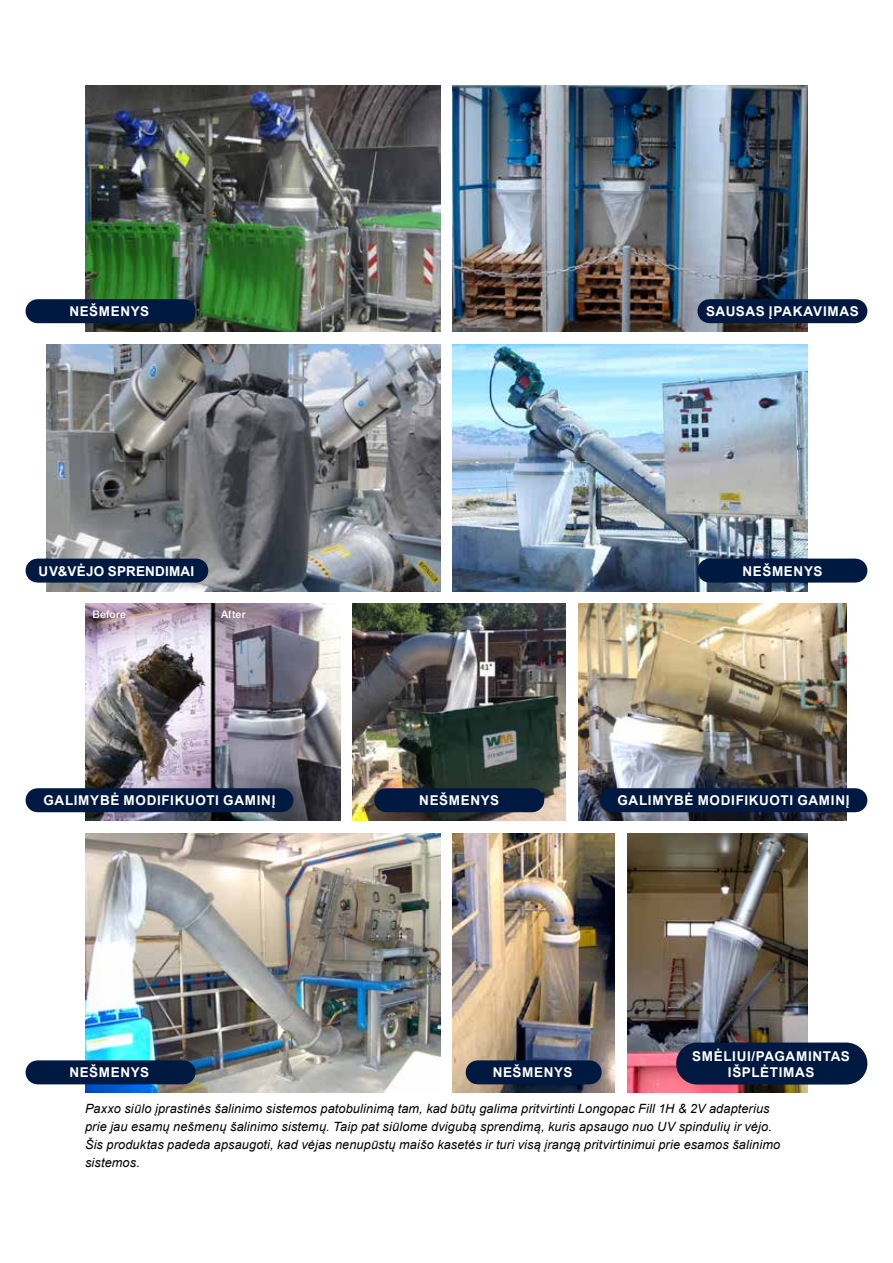
<style>
.page{position:relative;width:893px;height:1263px;background:#fff}
.page>*{position:absolute;margin:0;border:0;box-sizing:border-box;transform-origin:0 0}
.t1{font:700 13.5px "Arial";letter-spacing:.05em;color:#fff}
.t2{font:700 13.5px "Arial";letter-spacing:.02em;color:#fff}
.t3{font:italic 12.75px/18px "Arial";letter-spacing:.01em;color:#000}
.t4{font:500 10.5px "Helvetica Neue LT Std";letter-spacing:.02em;color:#fff}
</style>
<div class="page">
<img style="left:47px;top:344px;width:393px;height:247px">
<img style="left:85px;top:85px;width:355px;height:247px">
<img style="left:453px;top:344px;width:355px;height:247px">
<img style="left:85px;top:833px;width:355px;height:260px">
<img style="left:353px;top:604px;width:213px;height:217px">
<img style="left:578px;top:604px;width:268px;height:217px">
<img style="left:85px;top:604px;width:255px;height:217px">
<img style="left:453px;top:85px;width:355px;height:247px">
<img style="left:453px;top:833px;width:161px;height:260px">
<img style="left:627px;top:833px;width:181px;height:260px">
<div style="left:709px;top:559px;width:146px;height:24px;background:#001940"></div>
<div style="left:709px;top:299px;width:146px;height:24px;background:#001940"></div>
<div style="left:386px;top:788px;width:146px;height:24px;background:#001940"></div>
<div style="left:38px;top:1060px;width:146px;height:24px;background:#001940"></div>
<div style="left:697px;top:1042px;width:149px;height:42px;background:#001940"></div>
<div style="left:478px;top:1060px;width:112px;height:24px;background:#001940"></div>
<div style="left:38px;top:299px;width:146px;height:24px;background:#001940"></div>
<div style="left:38px;top:559px;width:158px;height:24px;background:#001940"></div>
<div style="left:612px;top:788px;width:243px;height:24px;background:#001940"></div>
<div style="left:38px;top:788px;width:243px;height:24px;background:#001940"></div>
<p class="t1" style="left:69px;top:302px;width:81px">NEŠMENYS</p>
<p class="t2" style="left:39px;top:561px;width:157px">UV&amp;VĖJO SPRENDIMAI</p>
<p class="t4" style="left:92px;top:608px;width:35px">Before</p>
<p class="t4" style="left:221px;top:608px;width:26px">After</p>
<p class="t1" style="left:706px;top:302px;width:154px">SAUSAS ĮPAKAVIMAS</p>
<p class="t1" style="left:742px;top:561px;width:81px">NEŠMENYS</p>
<p class="t1" style="left:43px;top:791px;width:233px">GALIMYBĖ MODIFIKUOTI GAMINĮ</p>
<p class="t1" style="left:617px;top:791px;width:233px">GALIMYBĖ MODIFIKUOTI GAMINĮ</p>
<p class="t1" style="left:419px;top:791px;width:81px">NEŠMENYS</p>
<p class="t1" style="left:69px;top:1063px;width:81px">NEŠMENYS</p>
<p class="t1" style="left:692px;top:1047px;width:159px">SMĖLIU I/PAGAMINTAS</p>
<p class="t1" style="left:493px;top:1063px;width:81px">NEŠMENYS</p>
<p class="t1" style="left:728px;top:1062px;width:88px">IŠPLĖTIMAS</p>
<p class="t3" style="left:85px;top:1099px;width:697px">Paxxo siūlo įprastinės šalinimo sistemos patobulinimą tam, kad būtų galima pritvirtinti Longopac Fill 1H &amp; 2V adapterius prie jau esamų nešmenų šalinimo sistemų. Taip pat siūlome dvigubą sprendimą, kuris apsaugo nuo UV spindulių ir vėjo.<br>Šis produktas padeda apsaugoti, kad vėjas nenupūstų maišo kasetės ir turi visą įrangą pritvirtinimui prie esamos šalinimo sistemos.</p>
</div>
